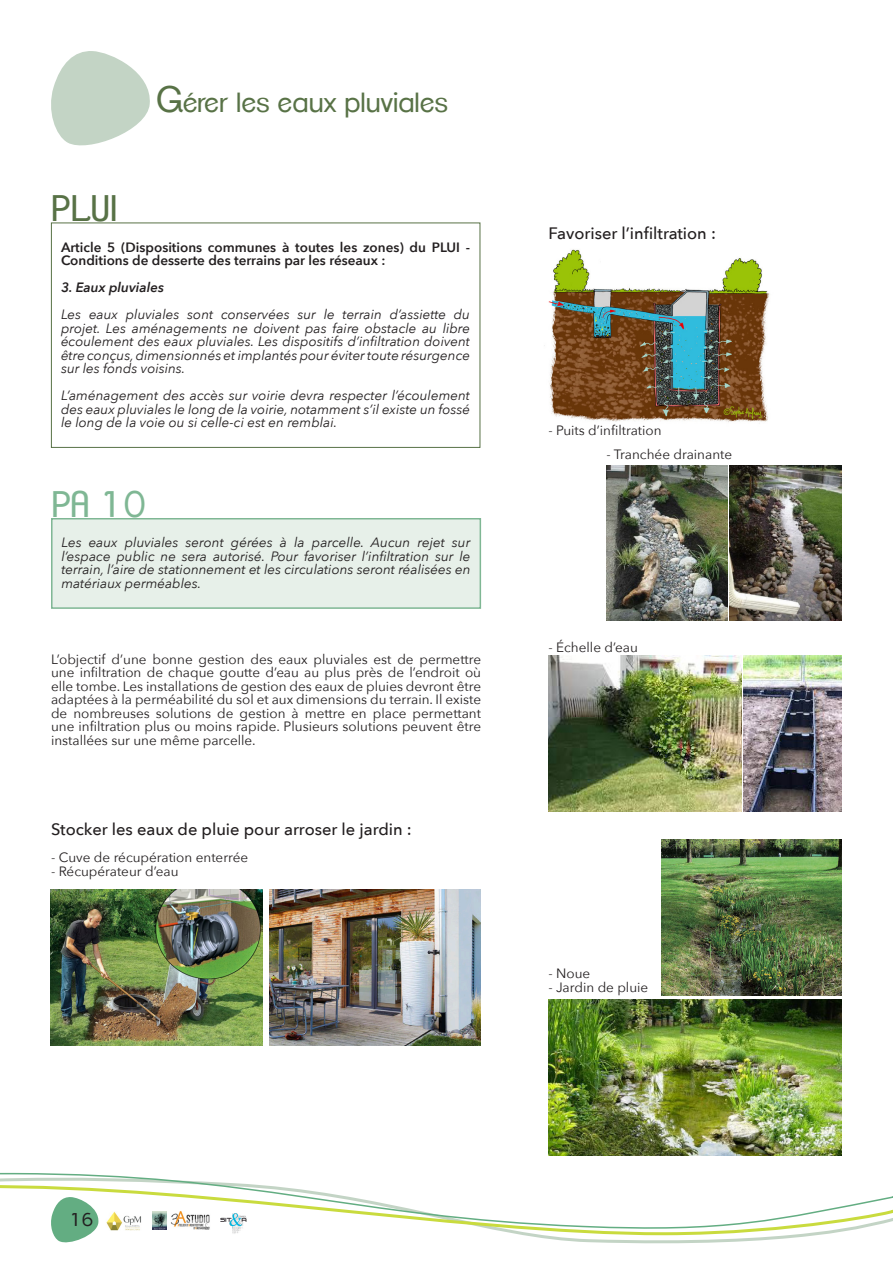
<style>
.page{position:relative;width:893px;height:1263px;background:#fff}
.page>*{position:absolute;margin:0;border:0;box-sizing:border-box;transform-origin:0 0}
.t1{font:36px "Clemente P Dag";color:#587246}
.t2{font:36px "Clemente P Dag";color:#7fb794}
.t3{font:27px "Clemente P Dag";color:#587246}
.t4{font:18px "Clemente P Dag";color:#231f20}
.t5{font:500 16.5px "Avenir Next";color:#231f20}
.t6{font:italic 13.5px/13.5px "Avenir Next";color:#231f20;text-align:justify}
.t7{font:13.5px/13.5px "Avenir Next";color:#231f20;text-align:justify}
.t8{font:600 13.5px/13.5px "Avenir Next";color:#231f20}
.t9{font:italic 600 13.5px "Avenir Next";color:#231f20}
.s1{font-size:36px}
</style>
<div class="page">
<svg style="left:55px;top:1104px;width:787px;height:140px"></svg>
<svg style="left:52px;top:1232px;width:790px;height:5px"></svg>
<svg style="left:0;top:1172px;width:893px;height:60px"></svg>
<div style="left:51px;top:223px;width:429px;height:225px;border:1px solid #587246"></div>
<svg style="left:51px;top:51px;width:99px;height:95px"></svg>
<div style="left:51px;top:518px;width:430px;height:91px;background:#e7f0e9;border:2px solid #7fb794"></div>
<img style="left:51px;top:890px;width:211px;height:155px">
<img style="left:269px;top:890px;width:212px;height:155px">
<img style="left:544px;top:249px;width:226px;height:173px">
<img style="left:606px;top:465px;width:236px;height:156px">
<img style="left:549px;top:656px;width:192px;height:155px">
<img style="left:743px;top:656px;width:99px;height:155px">
<img style="left:549px;top:1000px;width:293px;height:155px">
<img style="left:662px;top:840px;width:180px;height:155px">
<p class="t1" style="left:51px;top:187px;width:68px">PLUI</p>
<p class="t3" style="left:156px;top:86px;width:293px"><span class="s1">G</span>érer les eaux pluviales</p>
<p class="t8" style="left:61px;top:240px;width:411px">Article 5 (Dispositions communes à toutes les zones) du PLUI -<br>Conditions de desserte des terrains par les réseaux :</p>
<p class="t9" style="left:61px;top:276px;width:104px">3. Eaux pluviales</p>
<p class="t6" style="left:61px;top:307px;width:411px">Les eaux pluviales sont conservées sur le terrain d’assiette du projet. Les aménagements ne doivent pas faire obstacle au libre écoulement des eaux pluviales. Les dispositifs d’infiltration doivent être conçus, dimensionnés et implantés pour éviter toute résurgence sur les fonds voisins.</p>
<p class="t6" style="left:61px;top:388px;width:411px">L’aménagement des accès sur voirie devra respecter l’écoulement des eaux pluviales le long de la voirie, notamment s’il existe un fossé le long de la voie ou si celle-ci est en remblai.</p>
<p class="t2" style="left:51px;top:483px;width:96px">PA 10</p>
<p class="t6" style="left:61px;top:535px;width:411px">Les eaux pluviales seront gérées à la parcelle. Aucun rejet sur l’espace public ne sera autorisé. Pour favoriser l’infiltration sur le terrain, l’aire de stationnement et les circulations seront réalisées en matériaux perméables.</p>
<p class="t7" style="left:51px;top:651px;width:432px">L’objectif d’une bonne gestion des eaux pluviales est de permettre une infiltration de chaque goutte d’eau au plus près de l’endroit où elle tombe. Les installations de gestion des eaux de pluies devront être adaptées à la perméabilité du sol et aux dimensions du terrain. Il existe de nombreuses solutions de gestion à mettre en place permettant une infiltration plus ou moins rapide. Plusieurs solutions peuvent être installées sur une même parcelle.</p>
<p class="t5" style="left:51px;top:816px;width:362px">Stocker les eaux de pluie pour arroser le jardin :</p>
<p class="t7" style="left:51px;top:850px;width:199px">- Cuve de récupération enterrée</p>
<p class="t7" style="left:51px;top:864px;width:129px">- Récupérateur d’eau</p>
<p class="t5" style="left:549px;top:219px;width:169px">Favoriser l’infiltration :</p>
<p class="t7" style="left:549px;top:423px;width:115px">- Puits d’infiltration</p>
<p class="t7" style="left:606px;top:447px;width:127px">- Tranchée drainante</p>
<p class="t7" style="left:549px;top:639px;width:91px">- Échelle d’eau</p>
<p class="t7" style="left:549px;top:966px;width:43px">- Noue</p>
<p class="t7" style="left:549px;top:979px;width:101px">- Jardin de pluie</p>
<h3 class="t4" style="left:70px;top:1209px;width:24px">16</h3>
</div>
